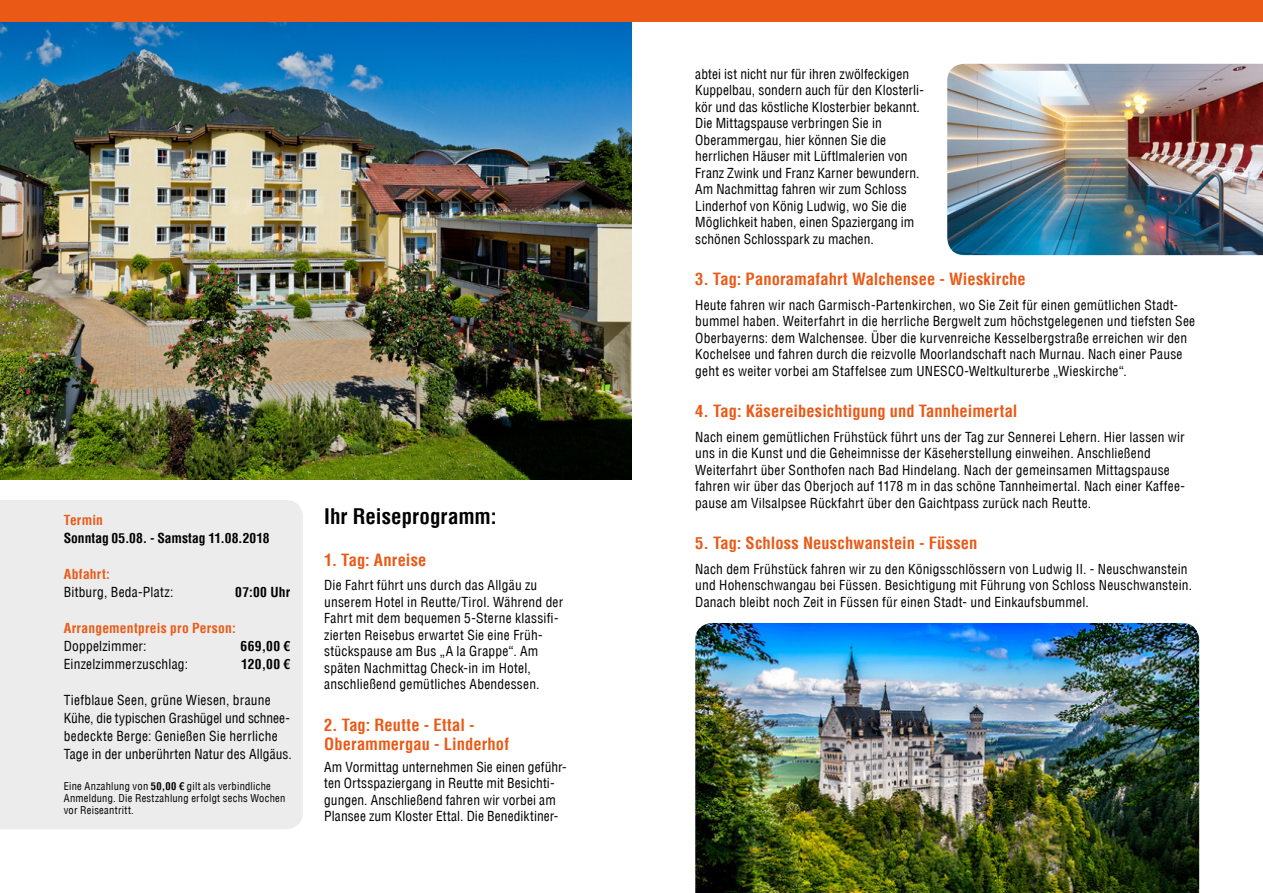
<style>
.page{position:relative;width:1263px;height:893px;background:#fff}
.page>*{position:absolute;margin:0;border:0;box-sizing:border-box;transform-origin:0 0}
.t1{font:700 condensed 21px "Helvetica LT";color:#000}
.t2{font:700 condensed 16.5px/19.5px "Helvetica LT";letter-spacing:.005em;color:#ea5915}
.t3{font:condensed 13.5px/16.5px "Helvetica LT";letter-spacing:.015em;color:#000}
.t4{font:700 condensed 13.5px "Helvetica LT";letter-spacing:.01em;color:#000}
.t5{font:700 condensed 13.5px "Helvetica LT";letter-spacing:.015em;color:#ea5915}
.t6{font:condensed 10.5px/12px "Helvetica LT";letter-spacing:.025em;color:#000}
.s1{font-weight:700}
</style>
<div class="page">
<div style="left:0;top:500px;width:303px;height:329px;background:#ececec"></div>
<img style="left:0;top:21px;width:631px;height:458px">
<img style="left:947px;top:64px;width:316px;height:191px">
<img style="left:695px;top:623px;width:504px;height:270px">
<div style="left:0;top:0;width:1263px;height:21px;background:#ea5915"></div>
<p class="t5" style="left:64px;top:512px;width:41px">Termin</p>
<p class="t4" style="left:64px;top:530px;width:207px">Sonntag 05.08. - Samstag 11.08.2018</p>
<p class="t5" style="left:64px;top:566px;width:48px">Abfahrt:</p>
<p class="t3" style="left:64px;top:584px;width:111px">Bitburg, Beda-Platz:</p>
<p class="t4" style="left:235px;top:584px;width:57px">07:00 Uhr</p>
<p class="t5" style="left:64px;top:620px;width:173px">Arrangementpreis pro Person:</p>
<p class="t3" style="left:64px;top:638px;width:84px">Doppelzimmer:</p>
<p class="t4" style="left:241px;top:638px;width:51px">669,00 €</p>
<p class="t3" style="left:64px;top:656px;width:126px">Einzelzimmerzuschlag:</p>
<p class="t4" style="left:241px;top:656px;width:51px">120,00 €</p>
<p class="t3" style="left:64px;top:691px;width:230px;line-height:18px">Tiefblaue Seen, grüne Wiesen, braune Kühe, die typischen Grashügel und schnee&shy;bedeckte Berge: Genießen Sie herrliche Tage in der unberührten Natur des Allgäus.</p>
<p class="t6" style="left:64px;top:780px;width:223px">Eine Anzahlung von <span class="s1">50,00 €</span> gilt als verbindliche<br>Anmeldung. Die Restzahlung erfolgt sechs Wochen vor Reiseantritt.</p>
<h1 class="t1" style="left:324px;top:503px;width:174px">Ihr Reiseprogramm:</h1>
<p class="t2" style="left:324px;top:550px;width:104px">1. Tag: Anreise</p>
<p class="t3" style="left:324px;top:577px;width:240px">Die Fahrt führt uns durch das Allgäu zu unserem Hotel in Reutte/Tirol. Während der Fahrt mit dem bequemen 5-Sterne klassifi&shy;zierten Reisebus erwartet Sie eine Früh&shy;stückspause am Bus „A la Grappe“. Am späten Nachmittag Check-in im Hotel, anschließend gemütliches Abendessen.</p>
<p class="t2" style="left:324px;top:715px;width:186px">2. Tag: Reutte - Ettal -<br>Oberammergau - Linderhof</p>
<p class="t3" style="left:324px;top:759px;width:244px">Am Vormittag unternehmen Sie einen geführ&shy;ten Ortsspaziergang in Reutte mit Besichti&shy;gungen. Anschließend fahren wir vorbei am Plansee zum Kloster Ettal. Die Benediktiner-</p>
<p class="t3" style="left:695px;top:66px;width:230px">abtei ist nicht nur für ihren zwölfeckigen Kuppelbau, sondern auch für den Klosterli&shy;kör und das köstliche Klosterbier bekannt.<br>Die Mittagspause verbringen Sie in Oberammergau, hier können Sie die herrlichen Häuser mit Lüftlmalerien von Franz Zwink und Franz Karner bewundern.<br>Am Nachmittag fahren wir zum Schloss Linderhof von König Ludwig, wo Sie die Möglichkeit haben, einen Spaziergang im schönen Schlosspark zu machen.</p>
<p class="t2" style="left:695px;top:269px;width:332px">3. Tag: Panoramafahrt Walchensee - Wieskirche</p>
<p class="t3" style="left:695px;top:297px;width:501px">Heute fahren wir nach Garmisch-Partenkirchen, wo Sie Zeit für einen gemütlichen Stadt&shy;bummel haben. Weiterfahrt in die herrliche Bergwelt zum höchstgelegenen und tiefsten See Oberbayerns: dem Walchensee. Über die kurvenreiche Kesselbergstraße erreichen wir den Kochelsee und fahren durch die reizvolle Moorlandschaft nach Murnau. Nach einer Pause geht es weiter vorbei am Staffelsee zum UNESCO-Weltkulturerbe „Wieskirche“.</p>
<p class="t2" style="left:695px;top:401px;width:324px">4. Tag: Käsereibesichtigung und Tannheimertal</p>
<p class="t3" style="left:695px;top:429px;width:491px">Nach einem gemütlichen Frühstück führt uns der Tag zur Sennerei Lehern. Hier lassen wir uns in die Kunst und die Geheimnisse der Käseherstellung einweihen. Anschließend Weiterfahrt über Sonthofen nach Bad Hindelang. Nach der gemeinsamen Mittagspause fahren wir über das Oberjoch auf 1178 m in das schöne Tannheimertal. Nach einer Kaffee&shy;pause am Vilsalpsee Rückfahrt über den Gaichtpass zurück nach Reutte.</p>
<p class="t2" style="left:695px;top:533px;width:284px">5. Tag: Schloss Neuschwanstein - Füssen</p>
<p class="t3" style="left:695px;top:561px;width:498px">Nach dem Frühstück fahren wir zu den Königsschlössern von Ludwig II. - Neuschwanstein und Hohenschwangau bei Füssen. Besichtigung mit Führung von Schloss Neuschwanstein.<br>Danach bleibt noch Zeit in Füssen für einen Stadt- und Einkaufsbummel.</p>
</div>
